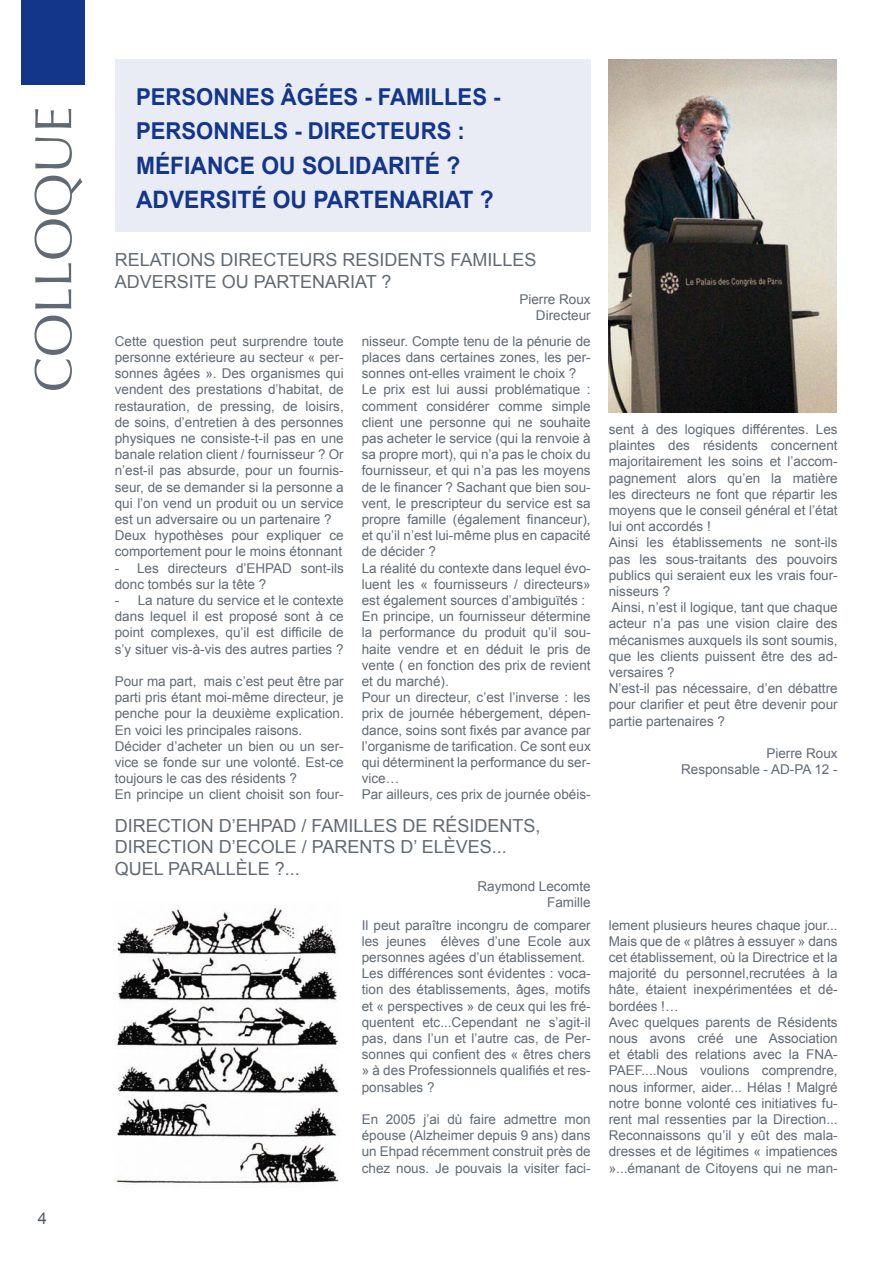
<style>
.page{position:relative;width:893px;height:1263px;background:#fff}
.page>*{position:absolute;margin:0;border:0;box-sizing:border-box;transform-origin:0 0}
.t1{font:52.5px "Optima";color:#616a74}
.t2{font:700 24px "Arial";color:#13368a;scale:.95 1}
.t3{font:700 23.25px "Arial";color:#13368a;scale:.95 1}
.t4{font:18px/21.6px "Arial";color:#616a74}
.t5{font:16.5px "Arial";color:#576065}
.t6{font:13.5px/16.2px "Arial";color:#616a74}
</style>
<div class="page">
<div style="left:21px;top:0;width:64px;height:85px;background:#13368a"></div>
<div style="left:115px;top:60px;width:476px;height:172px;background:#e9ebf5"></div>
<img style="left:609px;top:60px;width:228px;height:353px">
<img style="left:113px;top:906px;width:226px;height:282px">
<h1 class="t1" style="left:23px;top:392px;width:287px;rotate:-90deg">COLLOQUE</h1>
<p class="t5" style="left:38px;top:1207px;width:11px">4</p>
<h3 class="t3" style="left:136px;top:81px;width:17px">PERSONNES</h3>
<h3 class="t3" style="left:281px;top:81px;width:18px">ÂGÉES</h3>
<h3 class="t3" style="left:364px;top:81px;width:30px">- FAMILLE</h3>
<h3 class="t3" style="left:472px;top:81px;width:31px">S -</h3>
<h3 class="t3" style="left:136px;top:116px;width:17px">PERSONNELS</h3>
<h3 class="t3" style="left:294px;top:116px;width:31px">- DIRECTEURS</h3>
<h3 class="t3" style="left:458px;top:116px;width:9px">:</h3>
<h2 class="t2" style="left:136px;top:150px;width:17px">MÉFIANCE</h2>
<h2 class="t2" style="left:261px;top:150px;width:59px">OU SOLIDARITÉ</h2>
<h2 class="t2" style="left:446px;top:150px;width:16px">?</h2>
<h2 class="t2" style="left:136px;top:184px;width:17px">ADVERSITÉ</h2>
<h2 class="t2" style="left:273px;top:184px;width:45px">OU PARTENARIAT</h2>
<h2 class="t2" style="left:480px;top:184px;width:16px">?</h2>
<h3 class="t4" style="left:115px;top:249px;width:423px">RELATIONS DIRECTEURS RESIDENTS FAMILLES<br>ADVERSITE OU PARTENARIAT ?</h3>
<p class="t6" style="left:519px;top:291px;width:73px;text-align:right">Pierre Roux<br>Directeur</p>
<p class="t6" style="left:115px;top:333px;width:230px">Cette question peut surprendre toute personne extérieure au secteur « per&shy;sonnes âgées ». Des organismes qui vendent des prestations d’habitat, de restauration, de pressing, de loisirs, de soins, d’entretien à des personnes physiques ne consiste-t-il pas en une banale relation client / fournisseur ? Or n’est-il pas absurde, pour un fournis&shy;seur, de se demander si la personne a qui l’on vend un produit ou un service est un adversaire ou un partenaire ?<br>Deux hypothèses pour expliquer ce comportement pour le moins étonnant</p>
<p class="t6" style="left:115px;top:560px;width:230px">- Les directeurs d’EHPAD sont-ils donc tombés sur la tête ?</p>
<p class="t6" style="left:115px;top:592px;width:230px;text-align:justify">- La nature du service et le contexte dans lequel il est proposé sont à ce point complexes, qu’il est difficile de s’y situer vis-à-vis des autres parties ?</p>
<p class="t6" style="left:115px;top:673px;width:230px">Pour ma part, mais c’est peut être par parti pris étant moi-même directeur, je penche pour la deuxième explication.<br>En voici les principales raisons.<br>Décider d’acheter un bien ou un ser&shy;vice se fonde sur une volonté. Est-ce toujours le cas des résidents ?<br>En principe un client choisit son four-</p>
<p class="t6" style="left:362px;top:333px;width:230px">nisseur. Compte tenu de la pénurie de places dans certaines zones, les per&shy;sonnes ont-elles vraiment le choix ?<br>Le prix est lui aussi problématique : comment considérer comme simple client une personne qui ne souhaite pas acheter le service (qui la renvoie à sa propre mort), qui n’a pas le choix du fournisseur, et qui n’a pas les moyens de le financer ? Sachant que bien sou&shy;vent, le prescripteur du service est sa propre famille (également financeur), et qu’il n’est lui-même plus en capacité de décider ?<br>La réalité du contexte dans lequel évo&shy;luent les « fournisseurs / directeurs» est également sources d’ambiguïtés :<br>En principe, un fournisseur détermine la performance du produit qu’il sou&shy;haite vendre et en déduit le pris de vente ( en fonction des prix de revient et du marché).<br>Pour un directeur, c’est l’inverse : les prix de journée hébergement, dépen&shy;dance, soins sont fixés par avance par l’organisme de tarification. Ce sont eux qui déterminent la performance du ser&shy;vice…<br>Par ailleurs, ces prix de journée obéis-</p>
<h3 class="t4" style="left:115px;top:815px;width:427px">DIRECTION D’EHPAD / FAMILLES DE RÉSIDENTS,<br>DIRECTION D’ECOLE / PARENTS D’ ELÈVES...<br>QUEL PARALLÈLE ?...</h3>
<p class="t6" style="left:477px;top:878px;width:115px;text-align:right">Raymond Lecomte<br>Famille</p>
<p class="t6" style="left:362px;top:917px;width:230px">Il peut paraître incongru de comparer les jeunes élèves d’une Ecole aux personnes agées d’un établissement.<br>Les différences sont évidentes : voca&shy;tion des établissements, âges, motifs et « perspectives » de ceux qui les fré&shy;quentent etc...Cependant ne s’agit-il pas, dans l’un et l’autre cas, de Per&shy;sonnes qui confient des « êtres chers » à des Professionnels qualifiés et res&shy;ponsables ?</p>
<p class="t6" style="left:362px;top:1111px;width:230px;text-align:justify">En 2005 j’ai dù faire admettre mon épouse (Alzheimer depuis 9 ans) dans un Ehpad récemment construit près de chez nous. Je pouvais la visiter faci-</p>
<p class="t6" style="left:609px;top:421px;width:230px">sent à des logiques différentes. Les plaintes des résidents concernent majoritairement les soins et l’accom&shy;pagnement alors qu’en la matière les directeurs ne font que répartir les moyens que le conseil général et l’état lui ont accordés !<br>Ainsi les établissements ne sont-ils pas les sous-traitants des pouvoirs publics qui seraient eux les vrais four&shy;nisseurs ?<br>Ainsi, n’est il logique, tant que chaque acteur n’a pas une vision claire des mécanismes auxquels ils sont soumis, que les clients puissent être des ad&shy;versaires ?<br>N’est-il pas nécessaire, d’en débattre pour clarifier et peut être devenir pour partie partenaires ?</p>
<p class="t6" style="left:681px;top:745px;width:158px;text-align:right">Pierre Roux<br>Responsable - AD-PA 12 -</p>
<p class="t6" style="left:609px;top:917px;width:230px">lement plusieurs heures chaque jour...<br>Mais que de « plâtres à essuyer » dans cet établissement, où la Directrice et la majorité du personnel,recrutées à la hâte, étaient inexpérimentées et dé&shy;bordées !…<br>Avec quelques parents de Résidents nous avons créé une Association et établi des relations avec la FNA-PAEF....Nous voulions comprendre, nous informer, aider... Hélas ! Malgré notre bonne volonté ces initiatives fu&shy;rent mal ressenties par la Direction...<br>Reconnaissons qu’il y eût des mala&shy;dresses et de légitimes « impatiences »...émanant de Citoyens qui ne man-</p>
</div>
